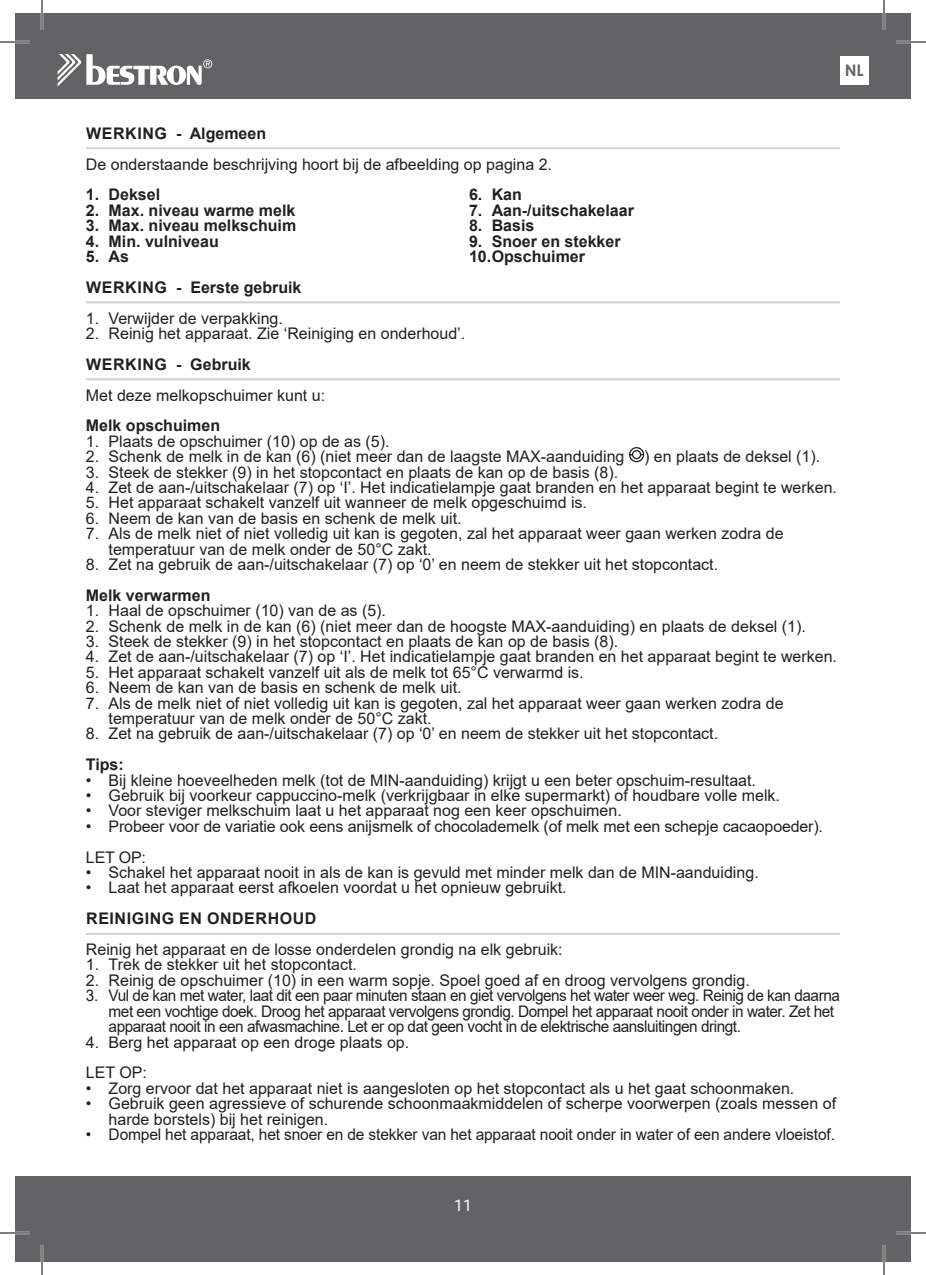
<style>
.page{position:relative;width:926px;height:1275px;background:#fff}
.page>*{position:absolute;margin:0;border:0;box-sizing:border-box;transform-origin:0 0}
.t1{font:16px/15.4px "Arial";color:#231f20}
.t2{font:16px/15.4px "Arial";letter-spacing:-.03em;color:#231f20;scale:.96 1}
.t3{font:700 16px/15.4px "Arial";color:#231f20}
.t4{font:700 16px "Arial";letter-spacing:.035em;color:#231f20}
.t5{font:16px "Roboto";color:#fff}
.t6{font:700 16px "Century Gothic";color:#636366}
</style>
<div class="page">
<div style="left:15px;top:14px;width:896px;height:85px;background:#636366"></div>
<div style="left:15px;top:1176px;width:896px;height:85px;background:#636366"></div>
<svg style="left:58px;top:54px;width:154px;height:32px"></svg>
<div style="left:840px;top:56px;width:28px;height:29px;background:#fff"></div>
<hr style="left:86px;top:147px;width:754px;height:2px;background:#d1d2d4">
<hr style="left:86px;top:301px;width:754px;height:2px;background:#d1d2d4">
<hr style="left:86px;top:378px;width:754px;height:2px;background:#d1d2d4">
<hr style="left:86px;top:933px;width:754px;height:2px;background:#d1d2d4">
<svg style="left:629px;top:447px;width:16px;height:16px"></svg>
<hr style="left:0;top:41px;width:30px;height:2px;background:#fff">
<hr style="left:896px;top:41px;width:30px;height:2px;background:#fff">
<hr style="left:0;top:1231px;width:30px;height:3px;background:#fff">
<hr style="left:896px;top:1231px;width:30px;height:3px;background:#fff">
<hr style="left:41px;top:0;width:2px;height:30px;background:#fff">
<hr style="left:41px;top:1245px;width:2px;height:30px;background:#fff">
<hr style="left:883px;top:0;width:2px;height:30px;background:#fff">
<hr style="left:883px;top:1245px;width:2px;height:30px;background:#fff">
<hr style="left:0;top:42px;width:30px;height:1px;background:#000">
<hr style="left:896px;top:42px;width:30px;height:1px;background:#000">
<hr style="left:0;top:1232px;width:30px;height:1px;background:#000">
<hr style="left:896px;top:1232px;width:30px;height:1px;background:#000">
<hr style="left:42px;top:0;width:1px;height:30px;background:#000">
<hr style="left:42px;top:1245px;width:1px;height:30px;background:#000">
<hr style="left:884px;top:0;width:1px;height:30px;background:#000">
<hr style="left:884px;top:1245px;width:1px;height:30px;background:#000">
<p class="t3" style="left:86px;top:126px;width:181px">WERKING - Algemeen</p>
<p class="t1" style="left:86px;top:156px;width:468px">De onderstaande beschrijving hoort bij de afbeelding op pagina 2.</p>
<p class="t3" style="left:86px;top:187px;width:76px">1. Deksel</p>
<p class="t3" style="left:86px;top:203px;width:211px">2. Max. niveau warme melk</p>
<p class="t3" style="left:86px;top:218px;width:212px">3. Max. niveau melkschuim</p>
<p class="t3" style="left:86px;top:233px;width:134px">4. Min. vulniveau</p>
<p class="t3" style="left:86px;top:249px;width:45px">5. As</p>
<p class="t3" style="left:469px;top:187px;width:54px">6. Kan</p>
<p class="t3" style="left:469px;top:203px;width:166px">7. Aan-/uitschakelaar</p>
<p class="t3" style="left:469px;top:218px;width:67px">8. Basis</p>
<p class="t3" style="left:469px;top:233px;width:153px">9. Snoer en stekker<br>10.Opschuimer</p>
<p class="t6" style="left:845px;top:58px;width:20px">NL</p>
<p class="t3" style="left:86px;top:280px;width:217px">WERKING - Eerste gebruik</p>
<p class="t1" style="left:86px;top:310px;width:198px">1. Verwijder de verpakking.</p>
<p class="t1" style="left:86px;top:325px;width:381px">2. Reinig het apparaat. Zie ‘Reiniging en onderhoud’.</p>
<p class="t3" style="left:86px;top:357px;width:166px">WERKING - Gebruik</p>
<p class="t1" style="left:86px;top:387px;width:241px">Met deze melkopschuimer kunt u:</p>
<p class="t3" style="left:86px;top:418px;width:136px">Melk opschuimen</p>
<p class="t1" style="left:86px;top:433px;width:305px">1. Plaats de opschuimer (10) op de as (5).</p>
<p class="t1" style="left:86px;top:449px;width:736px">2. Schenk de melk in de kan (6) (niet meer dan de laagste MAX-aanduiding ) en plaats de deksel (1).</p>
<p class="t1" style="left:86px;top:464px;width:534px">3. Steek de stekker (9) in het stopcontact en plaats de kan op de basis (8).</p>
<p class="t1" style="left:86px;top:479px;width:753px">4. Zet de aan-/uitschakelaar (7) op ‘I’. Het indicatielampje gaat branden en het apparaat begint te werken.</p>
<p class="t1" style="left:86px;top:495px;width:503px">5. Het apparaat schakelt vanzelf uit wanneer de melk opgeschuimd is.</p>
<p class="t1" style="left:86px;top:510px;width:377px">6. Neem de kan van de basis en schenk de melk uit.</p>
<p class="t1" style="left:109px;top:526px;width:677px;text-indent:-23px">7. Als de melk niet of niet volledig uit kan is gegoten, zal het apparaat weer gaan werken zodra de temperatuur van de melk onder de 50°C zakt.</p>
<p class="t1" style="left:86px;top:556px;width:634px">8. Zet na gebruik de aan-/uitschakelaar (7) op ‘0’ en neem de stekker uit het stopcontact.</p>
<p class="t3" style="left:86px;top:587px;width:126px">Melk verwarmen</p>
<p class="t1" style="left:86px;top:603px;width:302px">1. Haal de opschuimer (10) van de as (5).</p>
<p class="t1" style="left:86px;top:618px;width:721px">2. Schenk de melk in de kan (6) (niet meer dan de hoogste MAX-aanduiding) en plaats de deksel (1).</p>
<p class="t1" style="left:86px;top:633px;width:534px">3. Steek de stekker (9) in het stopcontact en plaats de kan op de basis (8).</p>
<p class="t1" style="left:86px;top:649px;width:753px">4. Zet de aan-/uitschakelaar (7) op ‘I’. Het indicatielampje gaat branden en het apparaat begint te werken.</p>
<p class="t1" style="left:86px;top:664px;width:499px">5. Het apparaat schakelt vanzelf uit als de melk tot 65°C verwarmd is.</p>
<p class="t1" style="left:86px;top:680px;width:377px">6. Neem de kan van de basis en schenk de melk uit.</p>
<p class="t1" style="left:109px;top:695px;width:677px;text-indent:-23px">7. Als de melk niet of niet volledig uit kan is gegoten, zal het apparaat weer gaan werken zodra de temperatuur van de melk onder de 50°C zakt.</p>
<p class="t1" style="left:86px;top:726px;width:634px">8. Zet na gebruik de aan-/uitschakelaar (7) op ‘0’ en neem de stekker uit het stopcontact.</p>
<p class="t3" style="left:86px;top:757px;width:39px">Tips:</p>
<p class="t1" style="left:86px;top:772px;width:672px">• Bij kleine hoeveelheden melk (tot de MIN-aanduiding) krijgt u een beter opschuim-resultaat.</p>
<p class="t1" style="left:86px;top:787px;width:695px">• Gebruik bij voorkeur cappuccino-melk (verkrijgbaar in elke supermarkt) of houdbare volle melk.</p>
<p class="t1" style="left:86px;top:803px;width:537px">• Voor steviger melkschuim laat u het apparaat nog een keer opschuimen.</p>
<p class="t1" style="left:86px;top:810px;width:739px;line-height:30.8px">• Probeer voor de variatie ook eens anijsmelk of chocolademelk (of melk met een schepje cacaopoeder).<br>LET OP:</p>
<p class="t1" style="left:86px;top:864px;width:674px">• Schakel het apparaat nooit in als de kan is gevuld met minder melk dan de MIN-aanduiding.</p>
<p class="t1" style="left:86px;top:880px;width:482px">• Laat het apparaat eerst afkoelen voordat u het opnieuw gebruikt.</p>
<p class="t4" style="left:86px;top:907px;width:232px">REINIGING EN ONDERHOUD</p>
<p class="t1" style="left:86px;top:941px;width:478px">Reinig het apparaat en de losse onderdelen grondig na elk gebruik:</p>
<p class="t1" style="left:86px;top:957px;width:273px">1. Trek de stekker uit het stopcontact.</p>
<p class="t1" style="left:86px;top:972px;width:665px">2. Reinig de opschuimer (10) in een warm sopje. Spoel goed af en droog vervolgens grondig.</p>
<p class="t2" style="left:109px;top:988px;width:763px;text-indent:-23px">3. Vul de kan met water, laat dit een paar minuten staan en giet vervolgens het water weer weg. Reinig de kan daarna met een vochtige doek. Droog het apparaat vervolgens grondig. Dompel het apparaat nooit onder in water. Zet het apparaat nooit in een afwasmachine. Let er op dat geen vocht in de elektrische aansluitingen dringt.</p>
<p class="t1" style="left:86px;top:1026px;width:325px;line-height:30.8px">4. Berg het apparaat op een droge plaats op.<br>LET OP:</p>
<p class="t1" style="left:86px;top:1080px;width:710px">• Zorg ervoor dat het apparaat niet is aangesloten op het stopcontact als u het gaat schoonmaken.</p>
<p class="t1" style="left:109px;top:1095px;width:729px;text-indent:-23px">• Gebruik geen agressieve of schurende schoonmaakmiddelen of scherpe voorwerpen (zoals messen of harde borstels) bij het reinigen.</p>
<p class="t1" style="left:86px;top:1126px;width:751px">• Dompel het apparaat, het snoer en de stekker van het apparaat nooit onder in water of een andere vloeistof.</p>
<p class="t5" style="left:454px;top:1193px;width:19px">11</p>
</div>
